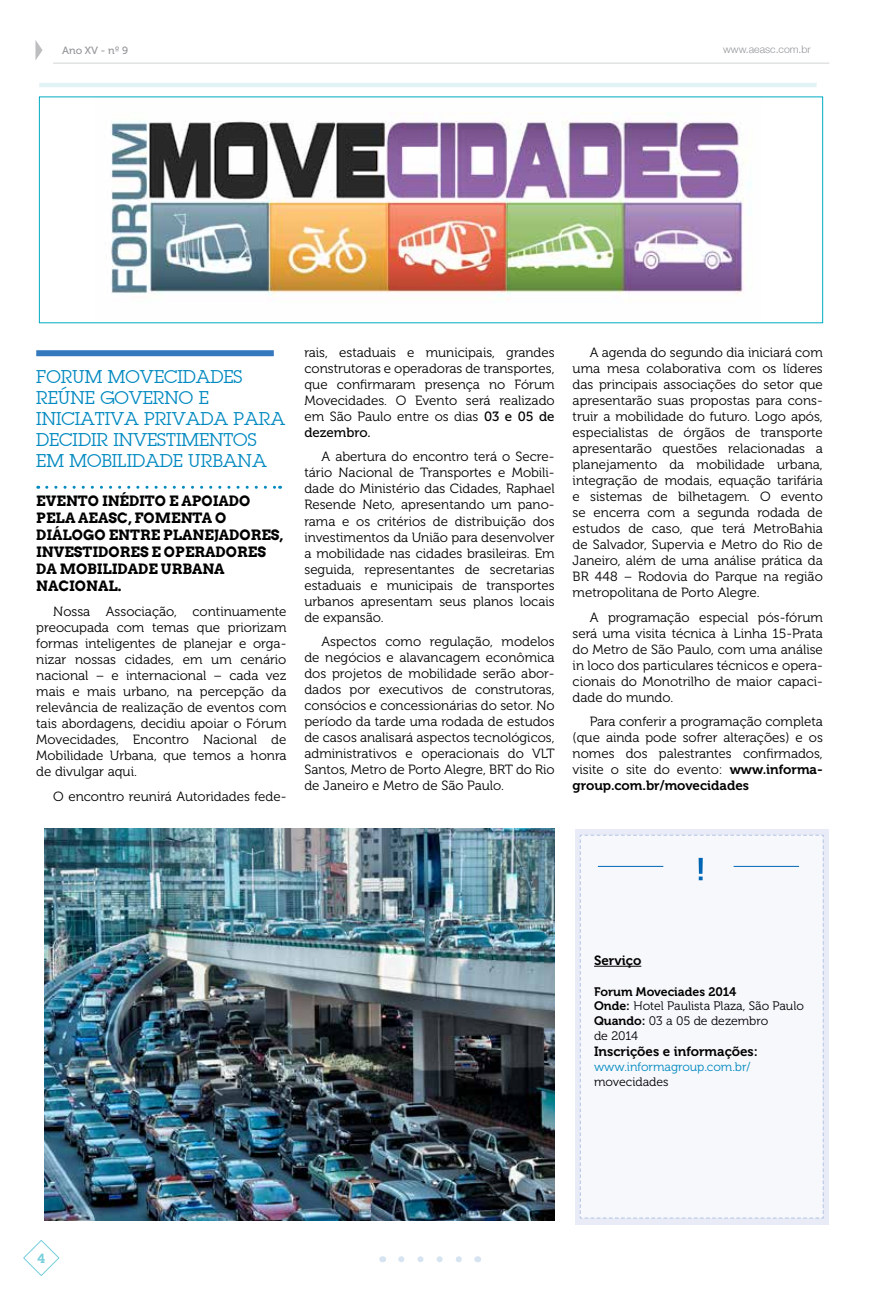
<style>
.page{position:relative;width:872px;height:1289px;background:#fff}
.page>*{position:absolute;margin:0;border:0;box-sizing:border-box;transform-origin:0 0}
.t1{font:18px/21px "TR Mc Lean";color:#0089c0}
.t2{font:700 14.25px/17.1px "Arvo";color:#000}
.t3{font:13.35px/16px "Museo 300";color:#000;text-align:justify}
.t4{font:13.35px "Museo 700";color:#000}
.t5{font:13.35px "Museo 500";color:#000}
.t6{font:700 12.9px "TR Mc Lean";color:#76cedc}
.t7{font:12.3px/14.7px "Museo 300";color:#000}
.t8{font:12.3px "Museo 300";color:#0089c0}
.t9{font:12.3px "Museo 700";color:#000}
.t10{font:300 10.5px "Helvetica Neue LT";color:#939598}
.t11{font:10.5px "Museo 500";color:#939598}
.s1{font-family:"Museo 500"}
.s2{font-family:"Museo 700"}
</style>
<div class="page">
<div style="left:36px;top:350px;width:238px;height:6px;background:#3479be"></div>
<svg style="left:47px;top:486px;width:233px;height:3px"></svg>
<img style="left:111px;top:121px;width:640px;height:175px">
<img style="left:44px;top:828px;width:510px;height:391px">
<div style="left:575px;top:829px;width:253px;height:395px;background:#e9ecf7"></div>
<svg style="left:580px;top:834px;width:244px;height:384px"></svg>
<hr style="left:39px;top:83px;width:777px;height:4px;background:#e2f3f5">
<svg style="left:23px;top:1240px;width:37px;height:36px"></svg>
<svg style="left:401px;top:1256px;width:61px;height:6px"></svg>
<hr style="left:53px;top:63px;width:776px;height:1px;background:#d1d3d4">
<svg style="left:35px;top:40px;width:8px;height:20px"></svg>
<p class="t11" style="left:62px;top:44px;width:68px">Ano XV - nº 9</p>
<p class="t10" style="left:723px;top:43px;width:89px">www.aeasc.com.br</p>
<h1 class="t1" style="left:36px;top:366px;width:250px">FORUM MOVECIDADES<br>REÚNE GOVERNO E<br>INICIATIVA PRIVADA PARA<br>DECIDIR INVESTIMENTOS<br>EM MOBILIDADE URBANA</h1>
<p class="t2" style="left:36px;top:492px;width:248px">EVENTO INÉDITO E APOIADO<br>PELA AEASC, FOMENTA O<br>DIÁLOGO ENTRE PLANEJADORES,<br>INVESTIDORES E OPERADORES<br>DA MOBILIDADE URBANA<br>NACIONAL.</p>
<p class="t3" style="left:36px;top:603px;width:252px;text-indent:17px">Nossa Associação, continuamente preocupada com temas que priorizam formas inteligentes de planejar e orga&shy;nizar nossas cidades, em um cenário nacional – e internacional – cada vez mais e mais urbano, na percepção da relevância de realização de eventos com tais abordagens, decidiu apoiar o Fórum Movecidades, Encontro Nacional de Mobilidade Urbana, que temos a honra de divulgar aqui.</p>
<p class="t3" style="left:53px;top:788px;width:235px">O encontro reunirá Autoridades fede-</p>
<p class="t3" style="left:304px;top:344px;width:252px">rais, estaduais e municipais, grandes construtoras e operadoras de transportes, que confirmaram presença no Fórum Movecidades. O Evento será realizado em São Paulo entre os dias <span class="s1">03 e 05 de</span></p>
<p class="t5" style="left:304px;top:425px;width:68px">dezembro.</p>
<p class="t3" style="left:304px;top:449px;width:252px;text-indent:17px">A abertura do encontro terá o Secre&shy;tário Nacional de Transportes e Mobili&shy;dade do Ministério das Cidades, Raphael Resende Neto, apresentando um pano&shy;rama e os critérios de distribuição dos investimentos da União para desenvolver a mobilidade nas cidades brasileiras. Em seguida, representantes de secretarias estaduais e municipais de transportes urbanos apresentam seus planos locais de expansão.</p>
<p class="t3" style="left:304px;top:634px;width:252px;text-indent:17px">Aspectos como regulação, modelos de negócios e alavancagem econômica dos projetos de mobilidade serão abor&shy;dados por executivos de construtoras, consócios e concessionárias do setor. No período da tarde uma rodada de estudos de casos analisará aspectos tecnológicos, administrativos e operacionais do VLT Santos, Metro de Porto Alegre, BRT do Rio de Janeiro e Metro de São Paulo.</p>
<p class="t3" style="left:572px;top:344px;width:252px;text-indent:17px">A agenda do segundo dia iniciará com uma mesa colaborativa com os líderes das principais associações do setor que apresentarão suas propostas para cons&shy;truir a mobilidade do futuro. Logo após, especialistas de órgãos de transporte apresentarão questões relacionadas a planejamento da mobilidade urbana, integração de modais, equação tarifária e sistemas de bilhetagem. O evento se encerra com a segunda rodada de estudos de caso, que terá MetroBahia de Salvador, Supervia e Metro do Rio de Janeiro, além de uma análise prática da BR 448 – Rodovia do Parque na região metropolitana de Porto Alegre.</p>
<p class="t3" style="left:572px;top:609px;width:252px;text-indent:17px">A programação especial pós-fórum será uma visita técnica à Linha 15-Prata do Metro de São Paulo, com uma análise in loco dos particulares técnicos e opera&shy;cionais do Monotrilho de maior capaci&shy;dade do mundo.</p>
<p class="t3" style="left:572px;top:714px;width:252px;text-indent:17px">Para conferir a programação completa (que ainda pode sofrer alterações) e os nomes dos palestrantes confirmados, visite o site do evento: <span class="s2">www.informa-</span></p>
<p class="t4" style="left:572px;top:778px;width:178px">group.com.br/movecidades</p>
<p class="t4" style="left:594px;top:952px;width:49px">Serviço</p>
<p class="t9" style="left:594px;top:984px;width:144px">Forum Moveciades 2014</p>
<p class="t7" style="left:594px;top:999px;width:211px"><span class="s2">Onde:</span> Hotel Paulista Plaza, São Paulo<br><span class="s2">Quando:</span> 03 a 05 de dezembro<br>de 2014</p>
<p class="t4" style="left:594px;top:1043px;width:165px">Inscrições e informações:</p>
<p class="t8" style="left:594px;top:1059px;width:158px">www.informagroup.com.br/</p>
<p class="t7" style="left:594px;top:1074px;width:76px">movecidades</p>
<p class="t6" style="left:38px;top:1249px;width:9px">4</p>
</div>
